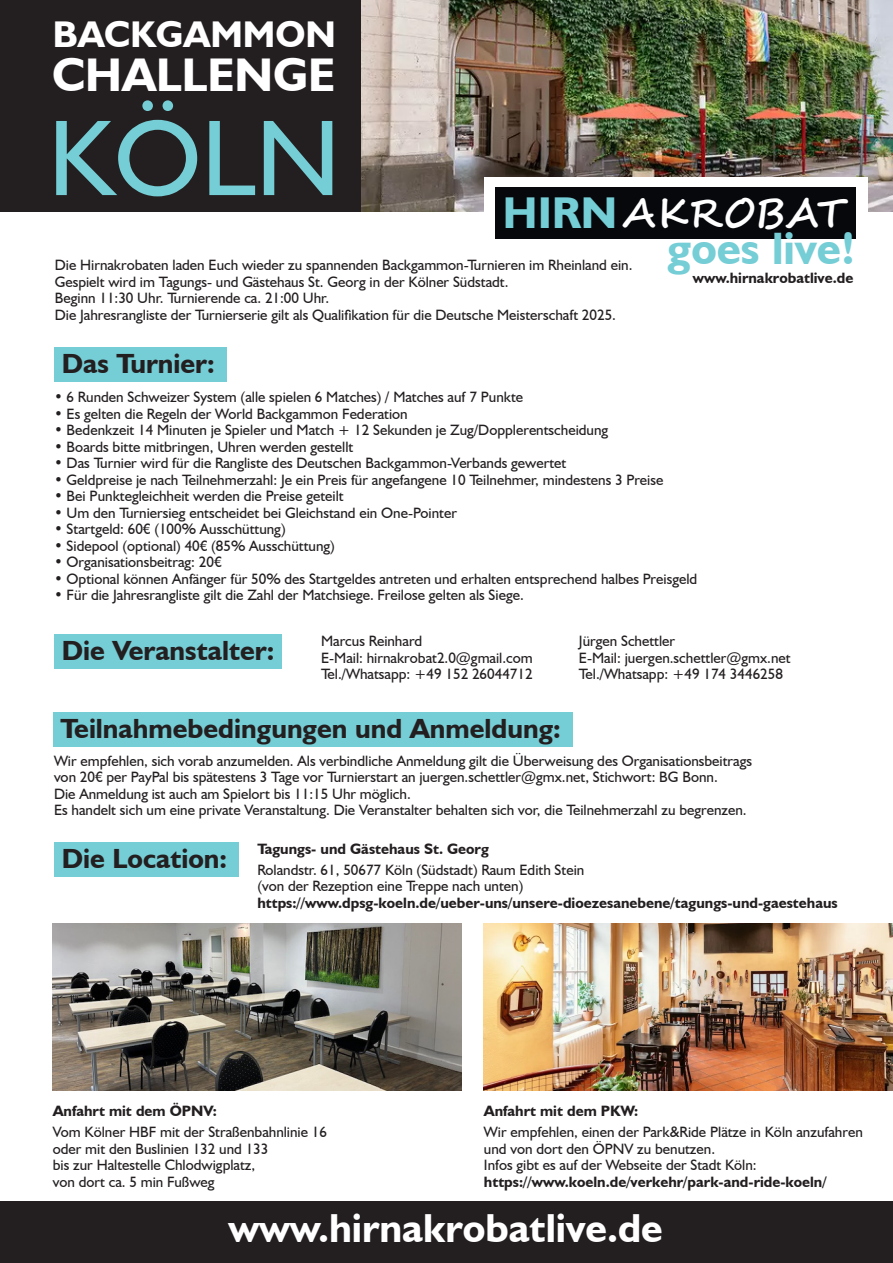
<style>
.page{position:relative;width:893px;height:1263px;background:#fff}
.page>*{position:absolute;margin:0;border:0;box-sizing:border-box;transform-origin:0 0}
.t1{font:108.45px "Humanist 521 BT";color:#75cdd5}
.t2{font:700 47.25px "Humanist 521 BT";color:#fff}
.t3{font:700 45.45px "Humanist 521 BT";color:#75cdd5}
.t4{font:700 40.5px "Humanist 521 BT";color:#fff}
.t5{font:700 39.9px "Segoe Script";color:#fff}
.t6{font:700 37.2px "Humanist 521 BT";color:#fff}
.t7{font:700 27.75px "Humanist 521 BT";color:#231f20}
.t8{font:15px/16.5px "Humanist 521 BT";color:#231f20}
.t9{font:700 15px "Humanist 521 BT";color:#231f20}
.s1{font-family:"Humanist 521 BT";font-size:44.55px;color:#75cdd5}
</style>
<div class="page">
<img style="left:361px;top:0;width:532px;height:211px">
<div style="left:484px;top:178px;width:383px;height:72px;background:#fff"></div>
<div style="left:495px;top:187px;width:361px;height:51px;background:#06080c"></div>
<div style="left:0;top:0;width:360px;height:211px;background:#231f20"></div>
<div style="left:53px;top:712px;width:520px;height:35px;background:#75cdd5"></div>
<div style="left:54px;top:635px;width:227px;height:34px;background:#75cdd5"></div>
<div style="left:54px;top:348px;width:173px;height:34px;background:#75cdd5"></div>
<img style="left:53px;top:924px;width:409px;height:167px">
<img style="left:484px;top:924px;width:409px;height:167px">
<div style="left:54px;top:842px;width:184px;height:34px;background:#75cdd5"></div>
<div style="left:0;top:1202px;width:893px;height:61px;background:#231f20"></div>
<h3 class="t6" style="left:53px;top:11px;width:285px">BACKGAMMON</h3>
<h2 class="t2" style="left:52px;top:46px;width:285px">CHALLENGE</h2>
<h1 class="t1" style="left:48px;top:91px;width:294px">KÖLN</h1>
<h3 class="t5" style="left:503px;top:181px;width:344px"><span class="s1">HIRN</span>AKROBAT</h3>
<h3 class="t3" style="left:668px;top:221px;width:189px">goes live!</h3>
<p class="t8" style="left:55px;top:257px;width:579px">Die Hirnakrobaten laden Euch wieder zu spannenden Backgammon-Turnieren im Rheinland ein.<br>Gespielt wird im Tagungs- und Gästehaus St. Georg in der Kölner Südstadt.<br>Beginn 11:30 Uhr. Turnierende ca. 21:00 Uhr.<br>Die Jahresrangliste der Turnierserie gilt als Qualifikation für die Deutsche Meisterschaft 2025.</p>
<p class="t9" style="left:693px;top:268px;width:162px">www.hirnakrobatlive.de</p>
<h3 class="t7" style="left:62px;top:347px;width:154px">Das Turnier:</h3>
<p class="t8" style="left:54px;top:388px;width:471px">• 6 Runden Schweizer System (alle spielen 6 Matches) / Matches auf 7 Punkte</p>
<p class="t8" style="left:54px;top:405px;width:355px">• Es gelten die Regeln der World Backgammon Federation</p>
<p class="t8" style="left:54px;top:421px;width:556px">• Bedenkzeit 14 Minuten je Spieler und Match + 12 Sekunden je Zug/Dopplerentscheidung</p>
<p class="t8" style="left:54px;top:438px;width:301px">• Boards bitte mitbringen, Uhren werden gestellt</p>
<p class="t8" style="left:54px;top:454px;width:514px">• Das Turnier wird für die Rangliste des Deutschen Backgammon-Verbands gewertet</p>
<p class="t8" style="left:54px;top:471px;width:611px">• Geldpreise je nach Teilnehmerzahl: Je ein Preis für angefangene 10 Teilnehmer, mindestens 3 Preise</p>
<p class="t8" style="left:54px;top:487px;width:291px">• Bei Punktegleichheit werden die Preise geteilt</p>
<p class="t8" style="left:54px;top:504px;width:405px">• Um den Turniersieg entscheidet bei Gleichstand ein One-Pointer</p>
<p class="t8" style="left:54px;top:520px;width:233px">• Startgeld: 60€ (100% Ausschüttung)</p>
<p class="t8" style="left:54px;top:537px;width:283px">• Sidepool (optional) 40€ (85% Ausschüttung)</p>
<p class="t8" style="left:54px;top:553px;width:169px">• Organisationsbeitrag: 20€</p>
<p class="t8" style="left:54px;top:570px;width:645px">• Optional können Anfänger für 50% des Startgeldes antreten und erhalten entsprechend halbes Preisgeld</p>
<p class="t8" style="left:54px;top:586px;width:471px">• Für die Jahresrangliste gilt die Zahl der Matchsiege. Freilose gelten als Siege.</p>
<h3 class="t7" style="left:62px;top:634px;width:214px">Die Veranstalter:</h3>
<p class="t8" style="left:321px;top:633px;width:213px">Marcus Reinhard<br>E-Mail: hirnakrobat2.0@gmail.com<br>Tel./Whatsapp: +49 152 26044712</p>
<p class="t8" style="left:579px;top:633px;width:213px">Jürgen Schettler<br>E-Mail: juergen.schettler@gmx.net<br>Tel./Whatsapp: +49 174 3446258</p>
<h3 class="t7" style="left:61px;top:711px;width:502px">Teilnahmebedingungen und Anmeldung:</h3>
<p class="t8" style="left:54px;top:752px;width:700px">Wir empfehlen, sich vorab anzumelden. Als verbindliche Anmeldung gilt die Überweisung des Organisationsbeitrags von 20€ per PayPal bis spätestens 3 Tage vor Turnierstart an juergen.schettler@gmx.net, Stichwort: BG Bonn.<br>Die Anmeldung ist auch am Spielort bis 11:15 Uhr möglich.<br>Es handelt sich um eine private Veranstaltung. Die Veranstalter behalten sich vor, die Teilnehmerzahl zu begrenzen.</p>
<h3 class="t7" style="left:62px;top:841px;width:167px">Die Location:</h3>
<p class="t9" style="left:257px;top:839px;width:233px">Tagungs- und Gästehaus St. Georg</p>
<p class="t8" style="left:257px;top:861px;width:328px">Rolandstr. 61, 50677 Köln (Südstadt) Raum Edith Stein (von der Rezeption eine Treppe nach unten)</p>
<p class="t9" style="left:257px;top:893px;width:582px">https://www.dpsg-koeln.de/ueber-uns/unsere-dioezesanebene/tagungs-und-gaestehaus</p>
<p class="t9" style="left:53px;top:1102px;width:166px">Anfahrt mit dem ÖPNV:</p>
<p class="t8" style="left:53px;top:1123px;width:276px">Vom Kölner HBF mit der Straßenbahnlinie 16 oder mit den Buslinien 132 und 133<br>bis zur Haltestelle Chlodwigplatz,<br>von dort ca. 5 min Fußweg</p>
<p class="t9" style="left:484px;top:1102px;width:156px">Anfahrt mit dem PKW:</p>
<p class="t8" style="left:484px;top:1123px;width:380px">Wir empfehlen, einen der Park&amp;Ride Plätze in Köln anzufahren und von dort den ÖPNV zu benutzen.<br>Infos gibt es auf der Webseite der Stadt Köln:</p>
<p class="t9" style="left:484px;top:1172px;width:344px">https://www.koeln.de/verkehr/park-and-ride-koeln/</p>
<h3 class="t4" style="left:229px;top:1203px;width:435px">www.hirnakrobatlive.de</h3>
</div>
